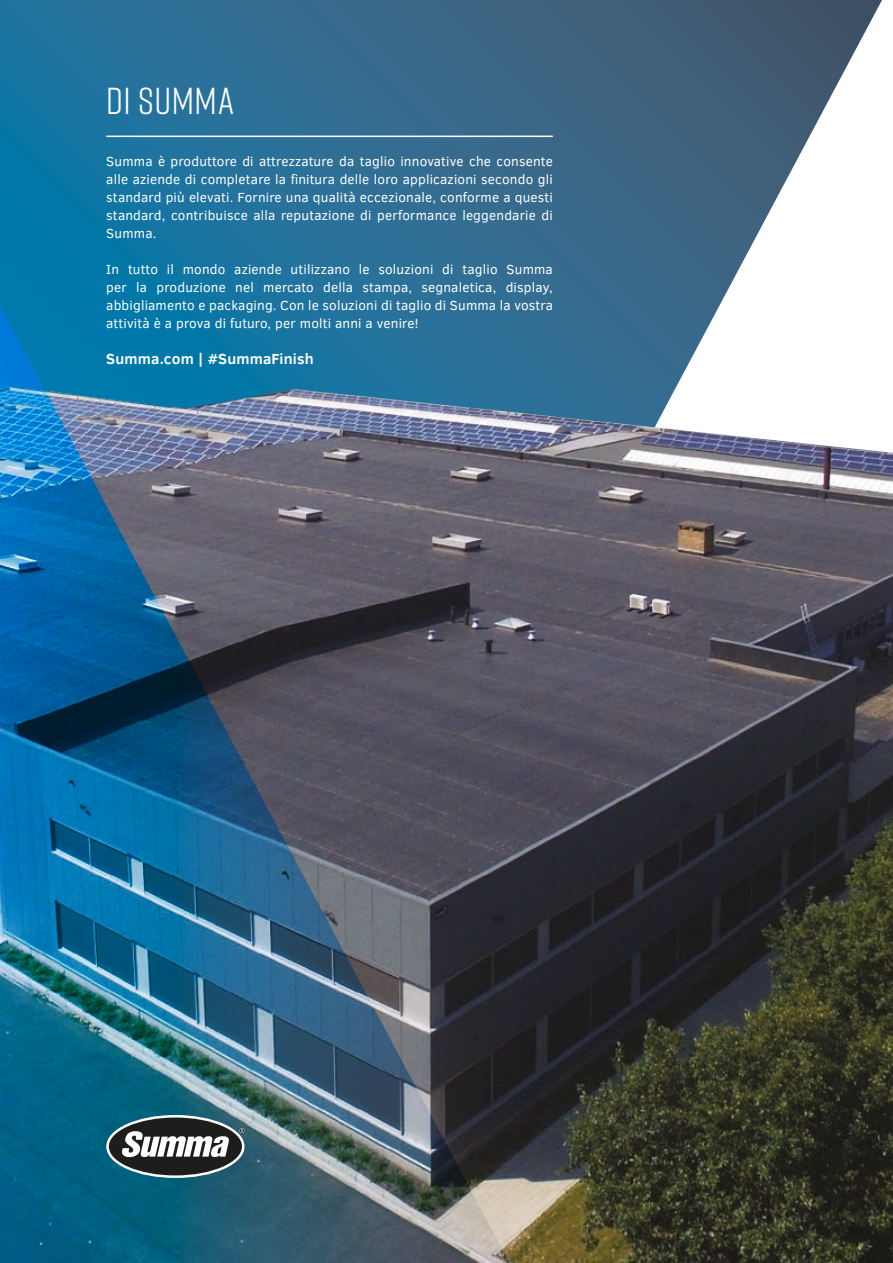
<style>
.page{position:relative;width:893px;height:1263px;background:#fff}
.page>*{position:absolute;margin:0;border:0;box-sizing:border-box;transform-origin:0 0}
.t1{font:37.5px "Rift";letter-spacing:.01em;color:#fff}
.t2{font:700 15px "Clear Sans";letter-spacing:.01em;color:#fff}
.t3{font:13.5px/18px "Clear Sans";letter-spacing:.015em;color:#fff;text-align:justify}
</style>
<div class="page">
<svg style="left:0;top:0;width:882px;height:384px"></svg>
<img style="left:521px;top:384px;width:372px;height:879px">
<img style="left:0;top:115px;width:521px;height:1148px">
<svg style="left:106px;top:1115px;width:138px;height:63px"></svg>
<hr style="left:106px;top:136px;width:447px;height:1px;background:#fff">
<h1 class="t1" style="left:106px;top:75px;width:129px">DI SUMMA</h1>
<p class="t3" style="left:106px;top:153px;width:448px">Summa è produttore di attrezzature da taglio innovative che consente alle aziende di completare la finitura delle loro applicazioni secondo gli standard più elevati. Fornire una qualità eccezionale, conforme a questi standard, contribuisce alla reputazione di performance leggendarie di Summa.</p>
<p class="t3" style="left:106px;top:261px;width:448px">In tutto il mondo aziende utilizzano le soluzioni di taglio Summa per la produzione nel mercato della stampa, segnaletica, display, abbigliamento e packaging. Con le soluzioni di taglio di Summa la vostra attività è a prova di futuro, per molti anni a venire!</p>
<p class="t2" style="left:106px;top:348px;width:209px">Summa.com | #SummaFinish</p>
</div>
